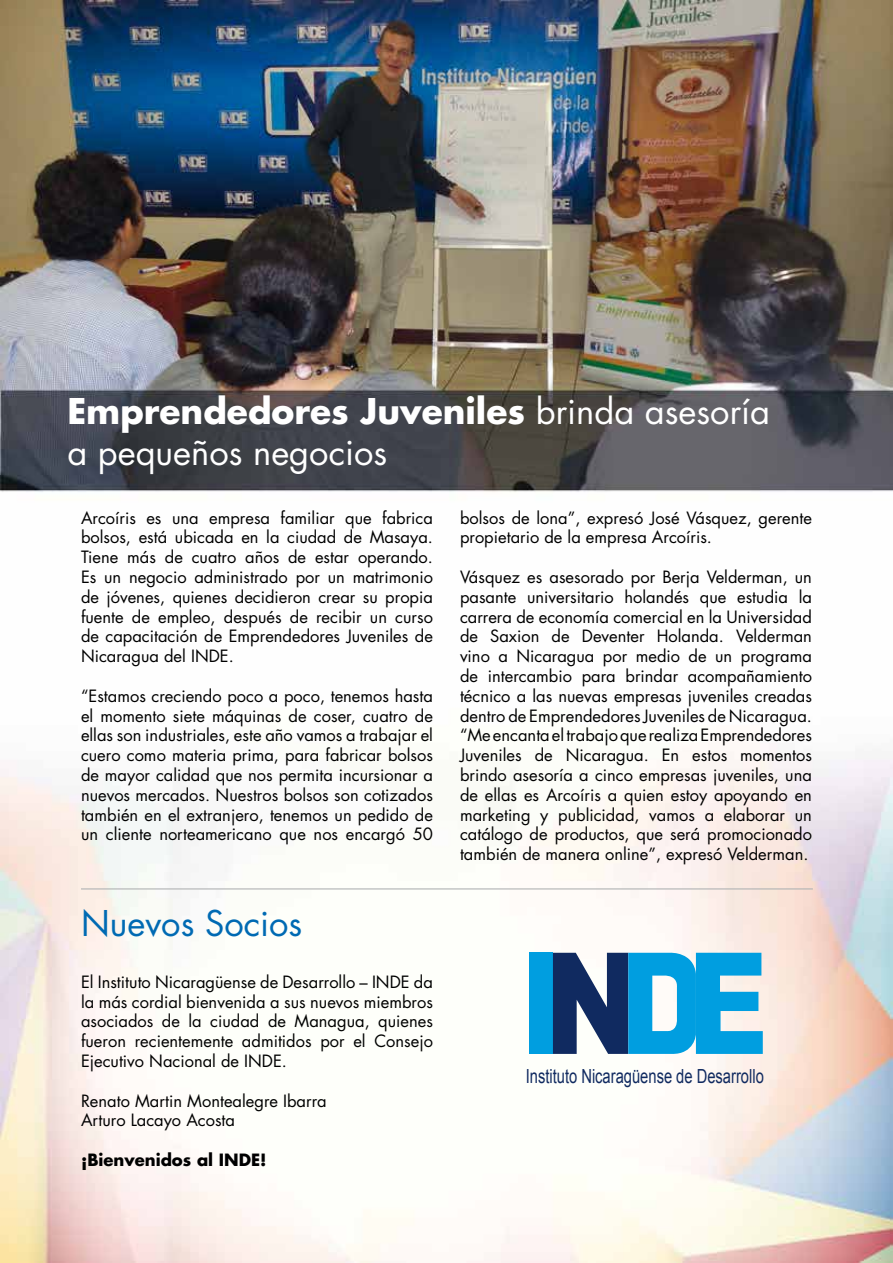
<style>
.page{position:relative;width:893px;height:1263px;background:#fff}
.page>*{position:absolute;margin:0;border:0;box-sizing:border-box;transform-origin:0 0}
.t1{font:34.5px/41.4px "Futura Std";color:#fff}
.t2{font:34.5px "Futura Std";color:#006ab3}
.t3{font:19.5px "Arial";color:#102a60;scale:.76 1}
.t4{font:16.5px/19.8px "Futura Std";color:#000;text-align:justify}
.t5{font:700 16.5px "Futura Std";color:#000}
.s1{font-weight:700}
</style>
<div class="page">
<img style="left:0;top:0;width:892px;height:1263px">
<hr style="left:81px;top:888px;width:732px;height:1px;background:#b1b3b4">
<div style="left:529px;top:953px;width:24px;height:101px;background:#009ee0"></div>
<svg style="left:553px;top:952px;width:210px;height:102px"></svg>
<h1 class="t1" style="left:67px;top:391px;width:704px"><span class="s1">Emprendedores Juveniles</span> brinda asesoría a pequeños negocios</h1>
<p class="t4" style="left:81px;top:508px;width:353px">Arcoíris es una empresa familiar que fabrica bolsos, está ubicada en la ciudad de Masaya.<br>Tiene más de cuatro años de estar operando.<br>Es un negocio administrado por un matrimonio de jóvenes, quienes decidieron crear su propia fuente de empleo, después de recibir un curso de capacitación de Emprendedores Juveniles de Nicaragua del INDE.</p>
<p class="t4" style="left:81px;top:686px;width:353px">“Estamos creciendo poco a poco, tenemos hasta el momento siete máquinas de coser, cuatro de ellas son industriales, este año vamos a trabajar el cuero como materia prima, para fabricar bolsos de mayor calidad que nos permita incursionar a nuevos mercados. Nuestros bolsos son cotizados también en el extranjero, tenemos un pedido de un cliente norteamericano que nos encargó 50</p>
<h1 class="t2" style="left:81px;top:901px;width:223px">Nuevos Socios</h1>
<p class="t4" style="left:81px;top:972px;width:353px">El Instituto Nicaragüense de Desarrollo – INDE da la más cordial bienvenida a sus nuevos miembros asociados de la ciudad de Managua, quienes fueron recientemente admitidos por el Consejo Ejecutivo Nacional de INDE.</p>
<p class="t4" style="left:81px;top:1091px;width:247px">Renato Martin Montealegre Ibarra<br>Arturo Lacayo Acosta</p>
<p class="t5" style="left:81px;top:1149px;width:187px">¡Bienvenidos al INDE!</p>
<p class="t4" style="left:460px;top:508px;width:353px">bolsos de lona”, expresó José Vásquez, gerente propietario de la empresa Arcoíris.</p>
<p class="t4" style="left:460px;top:567px;width:353px">Vásquez es asesorado por Berja Velderman, un pasante universitario holandés que estudia la carrera de economía comercial en la Universidad de Saxion de Deventer Holanda. Velderman vino a Nicaragua por medio de un programa de intercambio para brindar acompañamiento técnico a las nuevas empresas juveniles creadas dentro de Emprendedores Juveniles de Nicaragua. “Me encanta el trabajo que realiza Emprendedores Juveniles de Nicaragua. En estos momentos brindo asesoría a cinco empresas juveniles, una de ellas es Arcoíris a quien estoy apoyando en marketing y publicidad, vamos a elaborar un catálogo de productos, que será promocionado también de manera online”, expresó Velderman.</p>
<p class="t3" style="left:526px;top:1063px;width:315px">Instituto Nicaragüense de Desarrollo</p>
</div>
